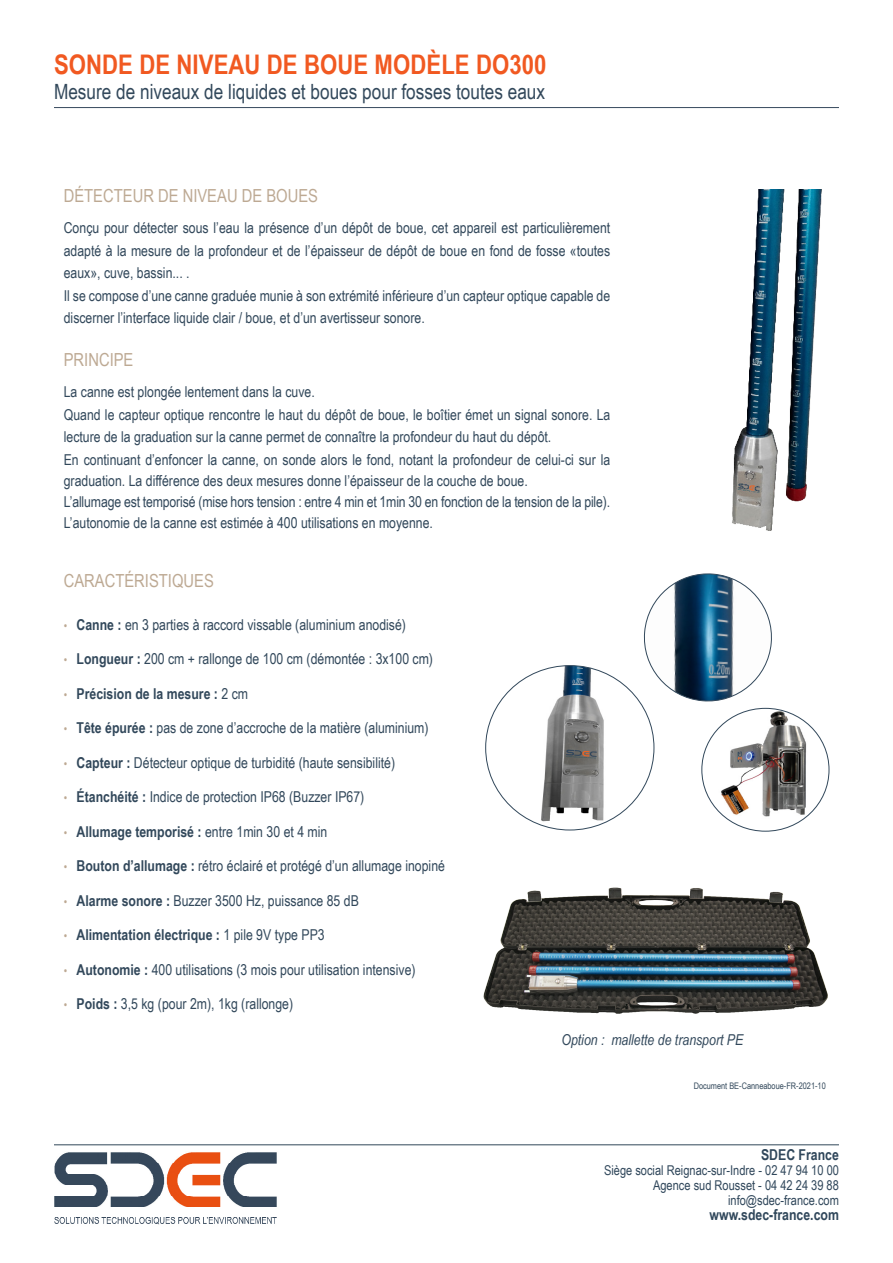
<style>
.page{position:relative;width:893px;height:1263px;background:#fff}
.page>*{position:absolute;margin:0;border:0;box-sizing:border-box;transform-origin:0 0}
.t1{font:700 27px "Arial Narrow";letter-spacing:.005em;color:#f15921}
.t2{font:21px "Arial Narrow";color:#32485b}
.Sous-titre_marron{font:18px "Arial Narrow";color:#bda993}
.t3{font:15px/22.5px "Arial Narrow";color:#32485b}
.t4{font:700 15px "Arial Narrow";color:#32485b}
.t5{font:700 15px "Arial Narrow";color:#30475b}
.t6{font:italic 15px "Arial Narrow";color:#32485b}
.t7{font:13.5px/15px "Arial Narrow";color:#30475b;text-align:right}
.t8{font:9px "Arial Narrow";color:#32485b}
.s1{font-size:12px;color:#bda993}
.s2{font-weight:700}
.s3{font-weight:400;font-size:12px;color:#bda993}
.s4{font-weight:400}
</style>
<div class="page">
<img style="left:54px;top:1145px;width:238px;height:80px">
<hr style="left:54px;top:1144px;width:785px;height:1px;background:#314759">
<hr style="left:54px;top:107px;width:785px;height:1px;background:#37495d">
<img style="left:486px;top:666px;width:168px;height:164px">
<svg style="left:642px;top:573px;width:130px;height:131px"></svg>
<img style="left:702px;top:708px;width:127px;height:123px">
<img style="left:483px;top:887px;width:345px;height:127px">
<img style="left:732px;top:189px;width:90px;height:342px">
<h1 class="t1" style="left:54px;top:44px;width:494px">SONDE DE NIVEAU DE BOUE MODÈLE DO300</h1>
<h2 class="t2" style="left:54px;top:76px;width:493px">Mesure de niveaux de liquides et boues pour fosses toutes eaux</h2>
<p class="Sous-titre_marron" style="left:64px;top:183px;width:256px">DÉTECTEUR DE NIVEAU DE BOUES</p>
<p class="t3" style="left:64px;top:216px;width:548px;text-align:justify">Conçu pour détecter sous l’eau la présence d’un dépôt de boue, cet appareil est particulièrement adapté à la mesure de la profondeur et de l’épaisseur de dépôt de boue en fond de fosse «toutes eaux», cuve, bassin... .</p>
<p class="t3" style="left:64px;top:284px;width:548px">Il se compose d’une canne graduée munie à son extrémité inférieure d’un capteur optique capable de discerner l’interface liquide clair / boue, et d’un avertisseur sonore.</p>
<p class="Sous-titre_marron" style="left:64px;top:346px;width:71px">PRINCIPE</p>
<p class="t3" style="left:64px;top:380px;width:252px">La canne est plongée lentement dans la cuve.</p>
<p class="t3" style="left:64px;top:402px;width:548px">Quand le capteur optique rencontre le haut du dépôt de boue, le boîtier émet un signal sonore. La lecture de la graduation sur la canne permet de connaître la profondeur du haut du dépôt.</p>
<p class="t3" style="left:64px;top:448px;width:548px;line-height:21px">En continuant d’enfoncer la canne, on sonde alors le fond, notant la profondeur de celui-ci sur la graduation. La différence des deux mesures donne l’épaisseur de la couche de boue.</p>
<p class="t3" style="left:64px;top:489px;width:548px">L’allumage est temporisé (mise hors tension : entre 4 min et 1min 30 en fonction de la tension de la pile).</p>
<p class="t3" style="left:64px;top:510px;width:371px">L’autonomie de la canne est estimée à 400 utilisations en moyenne.</p>
<p class="Sous-titre_marron" style="left:64px;top:567px;width:152px">CARACTÉRISTIQUES</p>
<p class="t3" style="left:64px;top:613px;width:344px"><span class="s1">•</span> <span class="s2">Canne :</span> en 3 parties à raccord vissable (aluminium anodisé)</p>
<p class="t3" style="left:64px;top:647px;width:371px"><span class="s1">•</span> <span class="s2">Longueur :</span> 200 cm + rallonge de 100 cm (démontée : 3x100 cm)</p>
<p class="t4" style="left:64px;top:682px;width:186px"><span class="s3">•</span> Précision de la mesure : <span class="s4">2 cm</span></p>
<p class="t3" style="left:64px;top:716px;width:366px"><span class="s1">•</span> <span class="s2">Tête épurée :</span> pas de zone d’accroche de la matière (aluminium)</p>
<p class="t3" style="left:64px;top:751px;width:333px"><span class="s1">•</span> <span class="s2">Capteur :</span> Détecteur optique de turbidité (haute sensibilité)</p>
<p class="t3" style="left:64px;top:785px;width:302px"><span class="s1">•</span> <span class="s2">Étanchéité :</span> Indice de protection IP68 (Buzzer IP67)</p>
<p class="t4" style="left:64px;top:820px;width:265px"><span class="s3">•</span> Allumage temporisé : <span class="s4">entre 1min 30 et 4 min</span></p>
<p class="t3" style="left:64px;top:854px;width:383px"><span class="s1">•</span> <span class="s2">Bouton d’allumage :</span> rétro éclairé et protégé d’un allumage inopiné</p>
<p class="t3" style="left:64px;top:889px;width:297px"><span class="s1">•</span> <span class="s2">Alarme sonore :</span> Buzzer 3500 Hz, puissance 85 dB</p>
<p class="t4" style="left:64px;top:924px;width:262px"><span class="s3">•</span> Alimentation électrique : <span class="s4">1 pile 9V type PP3</span></p>
<p class="t3" style="left:64px;top:958px;width:353px"><span class="s1">•</span> <span class="s2">Autonomie :</span> 400 utilisations (3 mois pour utilisation intensive)</p>
<p class="t3" style="left:64px;top:992px;width:231px"><span class="s1">•</span> <span class="s2">Poids :</span> 3,5 kg (pour 2m), 1kg (rallonge)</p>
<p class="t6" style="left:561px;top:1029px;width:183px">Option : mallette de transport PE</p>
<p class="t8" style="left:694px;top:1080px;width:134px">Document BE-Canneaboue-FR-2021-10</p>
<p class="t5" style="left:761px;top:1144px;width:79px">SDEC France</p>
<p class="t7" style="left:604px;top:1163px;width:236px">Siège social Reignac-sur-Indre - 02 47 94 10 00<br>Agence sud Rousset - 04 42 24 39 88 info@sdec-france.com</p>
<p class="t5" style="left:709px;top:1204px;width:131px">www.sdec-france.com</p>
</div>
